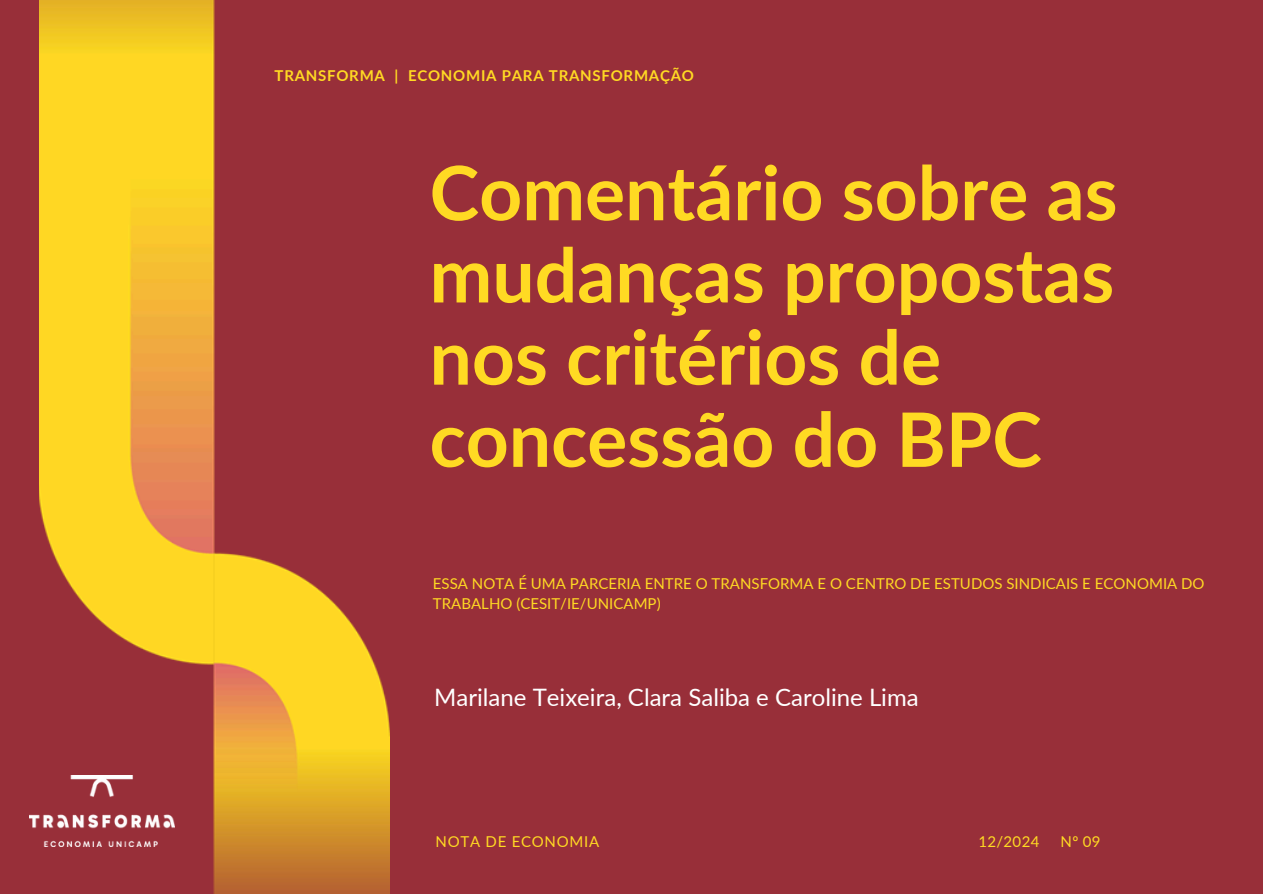
<style>
.page{position:relative;width:1263px;height:894px;background:#fff}
.page>*{position:absolute;margin:0;border:0;box-sizing:border-box;transform-origin:0 0}
.t1{font:700 75px/82.2px "Lato";color:#ffda23}
.t2{font:24px "Lato";color:#fff}
.t3{font:15px/20.2px "Lato";color:#ffda23}
.t4{font:700 15px "Lato";letter-spacing:.05em;color:#ffda23}
.t5{font:15px "Lato";letter-spacing:.05em;color:#ffda23}
</style>
<div class="page">
<div style="left:0;top:0;width:1263px;height:893px;background:#982f39"></div>
<img style="left:39px;top:0;width:351px;height:893px">
<img style="left:29px;top:775px;width:145px;height:70px">
<h1 class="t4" style="left:275px;top:66px;width:421px">TRANSFORMA | ECONOMIA PARA TRANSFORMAÇÃO</h1>
<p class="t1" style="left:430px;top:150px;width:689px">Comentário sobre as mudanças propostas nos critérios de concessão do BPC</p>
<p class="t3" style="left:433px;top:573px;width:773px">ESSA NOTA É UMA PARCERIA ENTRE O TRANSFORMA E O CENTRO DE ESTUDOS SINDICAIS E ECONOMIA DO<br>TRABALHO (CESIT/IE/UNICAMP)</p>
<h2 class="t2" style="left:434px;top:682px;width:486px">Marilane Teixeira, Clara Saliba e Caroline Lima</h2>
<h3 class="t5" style="left:435px;top:832px;width:165px">NOTA DE ECONOMIA</h3>
<p class="t3" style="left:978px;top:831px;width:62px">12/2024</p>
<p class="t3" style="left:1060px;top:831px;width:42px">Nº 09</p>
</div>
